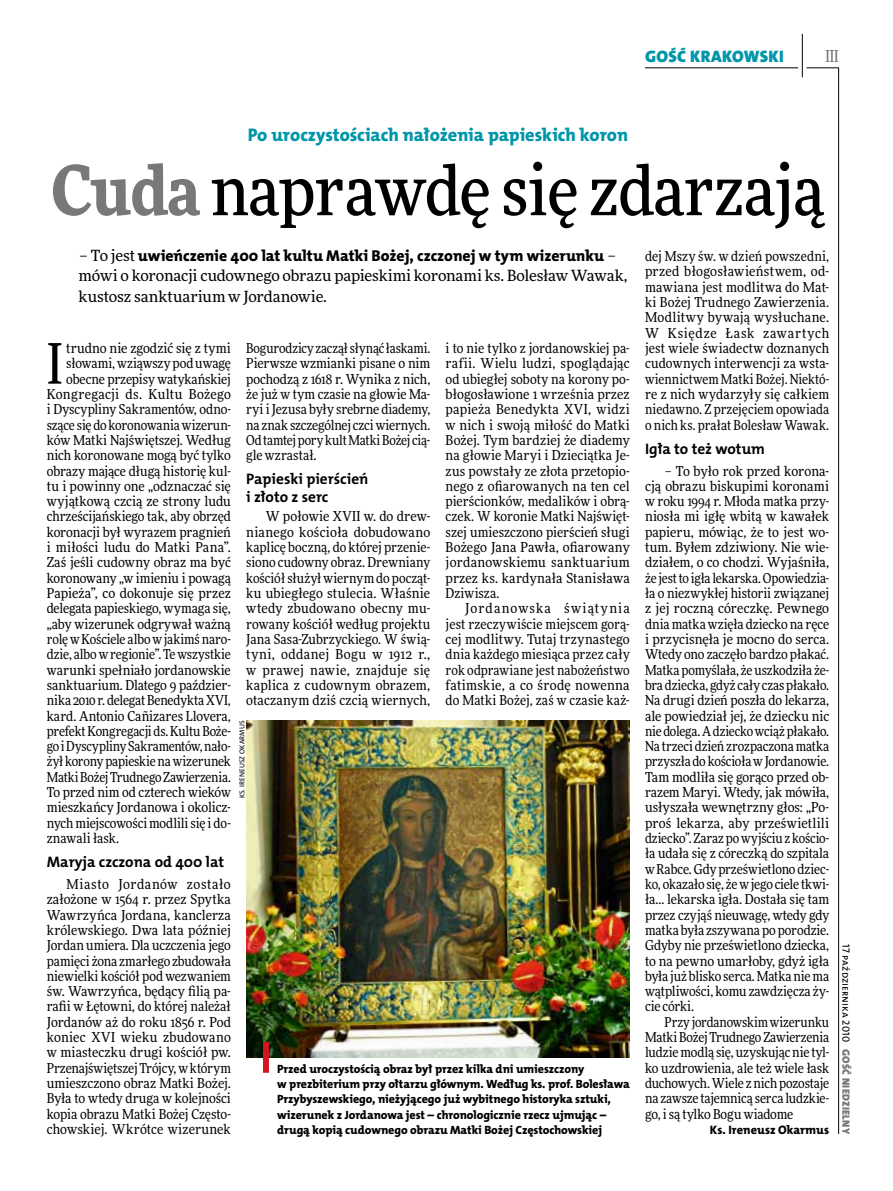
<style>
.page{position:relative;width:893px;height:1191px;background:#fff}
.page>*{position:absolute;margin:0;border:0;box-sizing:border-box;transform-origin:0 0}
.t1{font:500 69px "Freeday Narrow";letter-spacing:-.01em;color:#000}
.t2{font:55.95px "Freeday Narrow News";color:#000}
.t3{font:18.3px "The Mix HP8 Ex Bld";letter-spacing:-.005em;color:#0096aa}
.t4{font:16.65px "The Mix HP9 Blk";letter-spacing:.02em;color:#0096aa}
.t5{font:500 16.5px "Freeday Narrow";color:#787779;scale:.9 1}
.t6{font:15.75px "The Mix HP8 Ex Bld";color:#000}
.t7{font:15.45px/20.4px "Freeday News";letter-spacing:-.01em;color:#000}
.t8{font:15.3px/17.7px "The Mix HP7 Bld";color:#000}
.t9{font:13.65px/15.3px "Freeday Narrow News";color:#000;text-align:justify}
.t10{font:13.65px "Freeday Narrow News";letter-spacing:-.02em;color:#000}
.t11{font:13.65px "Freeday Narrow News";letter-spacing:.02em;color:#000}
.t12{font:12.3px "The Mix HP8 Ex Bld";letter-spacing:.005em;color:#000}
.t13{font:12px/15.3px "The Mix HP8 Ex Bld";letter-spacing:-.005em;color:#000}
.t14{font:10.5px "The Mix HP5 Plain";color:#000}
.t15{font:10.5px "The Mix HP9 Blk";letter-spacing:.025em;color:#787779}
.t16{font:7.2px "The Mix HP5 Plain";letter-spacing:.015em;color:#000}
.s1{font-weight:900;color:#787779}
.s2{font-family:"Freeday News";font-size:15.45px}
</style>
<div class="page">
<hr style="left:806px;top:68px;width:33px;height:1px;background:#000">
<hr style="left:645px;top:68px;width:153px;height:1px;background:#000">
<hr style="left:838px;top:68px;width:1px;height:1066px;background:#000">
<hr style="left:802px;top:34px;width:1px;height:43px;background:#000">
<img style="left:246px;top:720px;width:384px;height:337px">
<div style="left:263px;top:1042px;width:6px;height:30px;background:#d3151f"></div>
<p class="t4" style="left:645px;top:46px;width:140px">GOŚĆ KRAKOWSKI</p>
<p class="t5" style="left:825px;top:46px;width:16px">III</p>
<h3 class="t3" style="left:248px;top:123px;width:382px">Po uroczystościach nałożenia papieskich koron</h3>
<h1 class="t1" style="left:51px;top:147px;width:775px"><span class="s1">Cuda</span> naprawdę się zdarzają</h1>
<p class="t6" style="left:79px;top:246px;width:539px"><span class="s2">– To jest</span> uwieńczenie 400 lat kultu Matki Bożej, czczonej w tym wizerunku <span class="s2">–</span></p>
<p class="t7" style="left:79px;top:265px;width:550px">mówi o koronacji cudownego obrazu papieskimi koronami ks. Bolesław Wawak, kustosz sanktuarium w Jordanowie.</p>
<h2 class="t2" style="left:47px;top:329px;width:18px">I</h2>
<p class="t9" style="left:66px;top:340px;width:166px">trudno nie zgodzić się z tymi</p>
<p class="t9" style="left:66px;top:356px;width:166px">słowami, wziąwszy pod uwagę</p>
<p class="t9" style="left:66px;top:371px;width:166px">obecne przepisy watykańskiej</p>
<p class="t11" style="left:47px;top:386px;width:186px">Kongregacji ds. Kultu Bożego</p>
<p class="t9" style="left:47px;top:401px;width:186px">i Dyscypliny Sakramentów, odno-</p>
<p class="t9" style="left:47px;top:417px;width:186px">szące się do koronowania wizerun-</p>
<p class="t9" style="left:47px;top:432px;width:186px">ków Matki Najświętszej. Według</p>
<p class="t9" style="left:47px;top:447px;width:186px">nich koronowane mogą być tylko</p>
<p class="t9" style="left:47px;top:463px;width:186px">obrazy mające długą historię kul-</p>
<p class="t9" style="left:47px;top:478px;width:186px">tu i powinny one „odznaczać się</p>
<p class="t9" style="left:47px;top:493px;width:186px">wyjątkową czcią ze strony ludu</p>
<p class="t9" style="left:47px;top:509px;width:186px">chrześcijańskiego tak, aby obrzęd</p>
<p class="t9" style="left:47px;top:524px;width:186px">koronacji był wyrazem pragnień</p>
<p class="t9" style="left:47px;top:539px;width:186px">i miłości ludu do Matki Pana”.</p>
<p class="t9" style="left:47px;top:555px;width:186px">Zaś jeśli cudowny obraz ma być</p>
<p class="t9" style="left:47px;top:570px;width:186px">koronowany „w imieniu i powagą</p>
<p class="t9" style="left:47px;top:585px;width:186px">Papieża”, co dokonuje się przez</p>
<p class="t9" style="left:47px;top:600px;width:186px">delegata papieskiego, wymaga się,</p>
<p class="t9" style="left:47px;top:616px;width:186px">„aby wizerunek odgrywał ważną</p>
<p class="t9" style="left:47px;top:631px;width:186px">rolę w Kościele albo w jakimś naro-</p>
<p class="t9" style="left:47px;top:646px;width:186px">dzie, albo w regionie”. Te wszystkie</p>
<p class="t9" style="left:47px;top:662px;width:186px">warunki spełniało jordanowskie</p>
<p class="t9" style="left:47px;top:677px;width:186px">sanktuarium. Dlatego 9 paździer-</p>
<p class="t9" style="left:47px;top:692px;width:186px">nika 2010 r. delegat Benedykta XVI,</p>
<p class="t9" style="left:47px;top:708px;width:186px">kard. Antonio Cañizares Llovera,</p>
<p class="t9" style="left:47px;top:723px;width:186px">prefekt Kongregacji ds. Kultu Boże-</p>
<p class="t9" style="left:47px;top:738px;width:186px">go i Dyscypliny Sakramentów, nało-</p>
<p class="t9" style="left:47px;top:754px;width:186px">żył korony papieskie na wizerunek</p>
<p class="t10" style="left:47px;top:768px;width:186px">Matki Bożej Trudnego Zawierzenia.</p>
<p class="t9" style="left:47px;top:784px;width:186px">To przed nim od czterech wieków</p>
<p class="t9" style="left:47px;top:799px;width:186px">mieszkańcy Jordanowa i okolicz-</p>
<p class="t9" style="left:47px;top:815px;width:186px">nych miejscowości modlili się i do-</p>
<p class="t9" style="left:47px;top:830px;width:74px">znawali łask.</p>
<p class="t8" style="left:47px;top:853px;width:179px">Maryja czczona od 400 lat</p>
<p class="t9" style="left:47px;top:876px;width:186px;text-indent:20px">Miasto Jordanów zostało założone w 1564 r. przez Spytka Wawrzyńca Jordana, kanclerza królewskiego. Dwa lata później Jordan umiera. Dla uczczenia jego pamięci żona zmarłego zbudowała niewielki kościół pod wezwaniem św. Wawrzyńca, będący filią pa&shy;rafii w Łętowni, do której należał Jordanów aż do roku 1856 r. Pod koniec XVI wieku zbudowano w miasteczku drugi kościół pw.<br>Przenajświętszej Trójcy, w którym umieszczono obraz Matki Bożej.<br>Była to wtedy druga w kolejności kopia obrazu Matki Bożej Często&shy;chowskiej. Wkrótce wizerunek</p>
<p class="t9" style="left:246px;top:340px;width:186px">Bogurodzicy zaczął słynąć łaskami.<br>Pierwsze wzmianki pisane o nim pochodzą z 1618 r. Wynika z nich, że już w tym czasie na głowie Ma&shy;ryi i Jezusa były srebrne diademy, na znak szczególnej czci wiernych.<br>Od tamtej pory kult Matki Bożej cią&shy;gle wzrastał.</p>
<p class="t8" style="left:246px;top:470px;width:124px">Papieski pierścień i złoto z serc</p>
<p class="t9" style="left:246px;top:509px;width:186px;text-indent:20px">W połowie XVII w. do drew&shy;nianego kościoła dobudowano kaplicę boczną, do której przenie&shy;siono cudowny obraz. Drewniany kościół służył wiernym do począt&shy;ku ubiegłego stulecia. Właśnie wtedy zbudowano obecny mu&shy;rowany kościół według projektu Jana Sasa-Zubrzyckiego. W świą&shy;tyni, oddanej Bogu w 1912 r., w prawej nawie, znajduje się kaplica z cudownym obrazem, otaczanym dziś czcią wiernych,</p>
<p class="t16" style="left:237px;top:798px;width:79px;rotate:-90deg">ks. Ireneusz Okarmus</p>
<p class="t9" style="left:446px;top:340px;width:186px">i to nie tylko z jordanowskiej pa&shy;rafii. Wielu ludzi, spoglądając od ubiegłej soboty na korony po&shy;błogosławione 1 września przez papieża Benedykta XVI, widzi w nich i swoją miłość do Matki Bożej. Tym bardziej że diademy na głowie Maryi i Dzieciątka Je&shy;zus powstały ze złota przetopio&shy;nego z ofiarowanych na ten cel pierścionków, medalików i obrą&shy;czek. W koronie Matki Najświęt&shy;szej umieszczono pierścień sługi Bożego Jana Pawła, ofiarowany jordanowskiemu sanktuarium przez ks. kardynała Stanisława Dziwisza.</p>
<p class="t9" style="left:446px;top:600px;width:186px;text-indent:20px">Jordanowska świątynia jest rzeczywiście miejscem gorą&shy;cej modlitwy. Tutaj trzynastego dnia każdego miesiąca przez cały rok odprawiane jest nabożeństwo fatimskie, a co środę nowenna do Matki Bożej, zaś w czasie każ-</p>
<p class="t13" style="left:277px;top:1061px;width:354px">Przed uroczystością obraz był przez kilka dni umieszczony<br>w prezbiterium przy ołtarzu głównym. Według ks. prof. Bolesława Przybyszewskiego, nieżyjącego już wybitnego historyka sztuki, wizerunek z Jordanowa jest – chronologicznie rzecz ujmując – drugą kopią cudownego obrazu Matki Bożej Częstochowskiej</p>
<p class="t9" style="left:645px;top:248px;width:186px">dej Mszy św. w dzień powszedni, przed błogosławieństwem, od&shy;mawiana jest modlitwa do Mat&shy;ki Bożej Trudnego Zawierzenia.<br>Modlitwy bywają wysłuchane.<br>W Księdze Łask zawartych jest wiele świadectw doznanych cudownych interwencji za wsta&shy;wiennictwem Matki Bożej. Niektó&shy;re z nich wydarzyły się całkiem niedawno. Z przejęciem opowiada o nich ks. prałat Bolesław Wawak.</p>
<p class="t8" style="left:645px;top:440px;width:121px">Igła to też wotum</p>
<p class="t9" style="left:645px;top:463px;width:186px;text-indent:20px">– To było rok przed korona&shy;cją obrazu biskupimi koronami w roku 1994 r. Młoda matka przy&shy;niosła mi igłę wbitą w kawałek papieru, mówiąc, że to jest wo&shy;tum. Byłem zdziwiony. Nie wie&shy;działem, o co chodzi. Wyjaśniła, że jest to igła lekarska. Opowiedzia&shy;ła o niezwykłej historii związanej z jej roczną córeczkę. Pewnego dnia matka wzięła dziecko na ręce i przycisnęła je mocno do serca.<br>Wtedy ono zaczęło bardzo płakać.<br>Matka pomyślała, że uszkodziła że&shy;bra dziecka, gdyż cały czas płakało.<br>Na drugi dzień poszła do lekarza, ale powiedział jej, że dziecku nic nie dolega. A dziecko wciąż płakało.<br>Na trzeci dzień zrozpaczona matka przyszła do kościoła w Jordanowie.<br>Tam modliła się gorąco przed ob&shy;razem Maryi. Wtedy, jak mówiła, usłyszała wewnętrzny głos: „Po&shy;proś lekarza, aby prześwietlili dziecko”. Zaraz po wyjściu z kościo&shy;ła udała się z córeczką do szpitala w Rabce. Gdy prześwietlono dziec&shy;ko, okazało się, że w jego ciele tkwi&shy;ła… lekarska igła. Dostała się tam przez czyjąś nieuwagę, wtedy gdy matka była zszywana po porodzie.<br>Gdyby nie prześwietlono dziecka, to na pewno umarłoby, gdyż igła była już blisko serca. Matka nie ma wątpliwości, komu zawdzięcza ży&shy;cie córki.</p>
<p class="t9" style="left:645px;top:1014px;width:186px;text-indent:20px">Przy jordanowskim wizerunku Matki Bożej Trudnego Zawierzenia ludzie modlą się, uzyskując nie tyl&shy;ko uzdrowienia, ale też wiele łask duchowych. Wiele z nich pozostaje na zawsze tajemnicą serca ludzkie&shy;go, i są tylko Bogu wiadome</p>
<p class="t12" style="left:710px;top:1122px;width:121px">Ks. Ireneusz Okarmus</p>
<p class="t14" style="left:853px;top:944px;width:99px;rotate:90deg">17 października 2010</p>
<p class="t15" style="left:853px;top:1049px;width:86px;rotate:90deg">GOŚĆ NIEDZIELNY</p>
</div>
